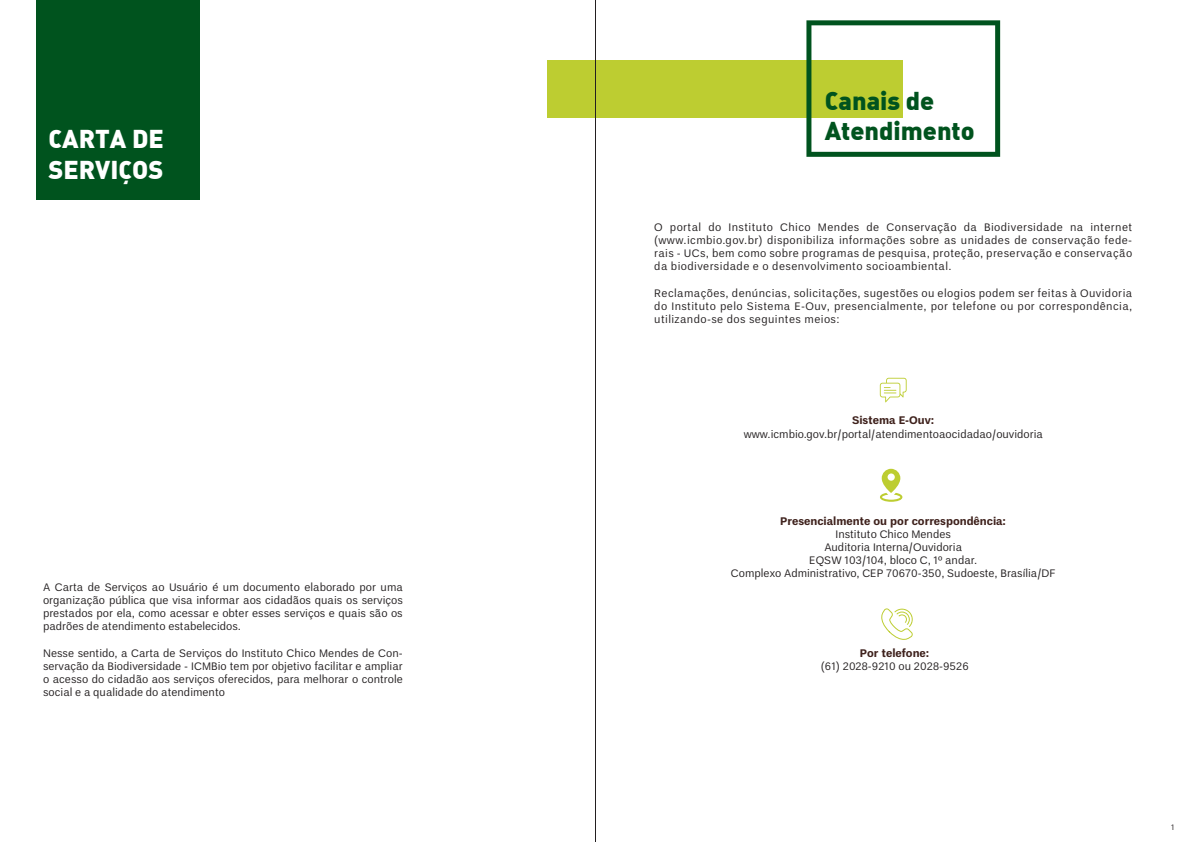
<style>
.page{position:relative;width:1191px;height:842px;background:#fff}
.page>*{position:absolute;margin:0;border:0;box-sizing:border-box;transform-origin:0 0}
.t1{font:900 25.3px/30.3px "DIN Alternate";color:#00531e}
.t2{font:900 25.3px/30.3px "DIN Alternate";color:#fff}
.t3{font:11px/13.2px "Un B Pro";color:#231f20;text-align:justify}
.t4{font:700 11px "Un B Pro";color:#3f221d}
.t5{font:8px "Un B Pro";color:#231f20}
</style>
<div class="page">
<div style="left:36px;top:0;width:164px;height:199px;background:#00531e"></div>
<div style="left:547px;top:60px;width:356px;height:57px;background:#bdcd31"></div>
<hr style="left:595px;top:0;width:1px;height:842px;background:#231f20">
<svg style="left:806px;top:20px;width:194px;height:137px"></svg>
<svg style="left:880px;top:469px;width:22px;height:33px"></svg>
<svg style="left:880px;top:378px;width:26px;height:24px"></svg>
<svg style="left:881px;top:608px;width:31px;height:32px"></svg>
<h1 class="t2" style="left:48px;top:123px;width:117px">CARTA DE<br>SERVIÇOS</h1>
<p class="t3" style="left:43px;top:580px;width:361px">A Carta de Serviços ao Usuário é um documento elaborado por uma organização pública que visa informar aos cidadãos quais os serviços prestados por ela, como acessar e obter esses serviços e quais são os padrões de atendimento estabelecidos.</p>
<p class="t3" style="left:43px;top:646px;width:361px">Nesse sentido, a Carta de Serviços do Instituto Chico Mendes de Con&shy;servação da Biodiversidade - ICMBio tem por objetivo facilitar e ampliar o acesso do cidadão aos serviços oferecidos, para melhorar o controle social e a qualidade do atendimento</p>
<h1 class="t1" style="left:824px;top:84px;width:151px">Canais de<br>Atendimento</h1>
<p class="t3" style="left:654px;top:220px;width:479px">O portal do Instituto Chico Mendes de Conservação da Biodiversidade na internet (www.icmbio.gov.br) disponibiliza informações sobre as unidades de conservação fede&shy;rais - UCs, bem como sobre programas de pesquisa, proteção, preservação e conservação da biodiversidade e o desenvolvimento socioambiental.</p>
<p class="t3" style="left:654px;top:286px;width:479px">Reclamações, denúncias, solicitações, sugestões ou elogios podem ser feitas à Ouvidoria do Instituto pelo Sistema E-Ouv, presencialmente, por telefone ou por correspondência, utilizando-se dos seguintes meios:</p>
<p class="t4" style="left:852px;top:414px;width:84px">Sistema E-Ouv:</p>
<p class="t3" style="left:743px;top:427px;width:301px">www.icmbio.gov.br/portal/atendimentoaocidadao/ouvidoria</p>
<p class="t4" style="left:780px;top:514px;width:228px">Presencialmente ou por correspondência:</p>
<p class="t3" style="left:731px;top:527px;width:326px;text-align:center">Instituto Chico Mendes<br>Auditoria Interna/Ouvidoria<br>EQSW 103/104, bloco C, 1º andar.<br>Complexo Administrativo, CEP 70670-350, Sudoeste, Brasília/DF</p>
<p class="t4" style="left:860px;top:647px;width:71px">Por telefone:</p>
<p class="t3" style="left:821px;top:660px;width:149px">(61) 2028-9210 ou 2028-9526</p>
<p class="t5" style="left:1171px;top:823px;width:5px">1</p>
</div>
